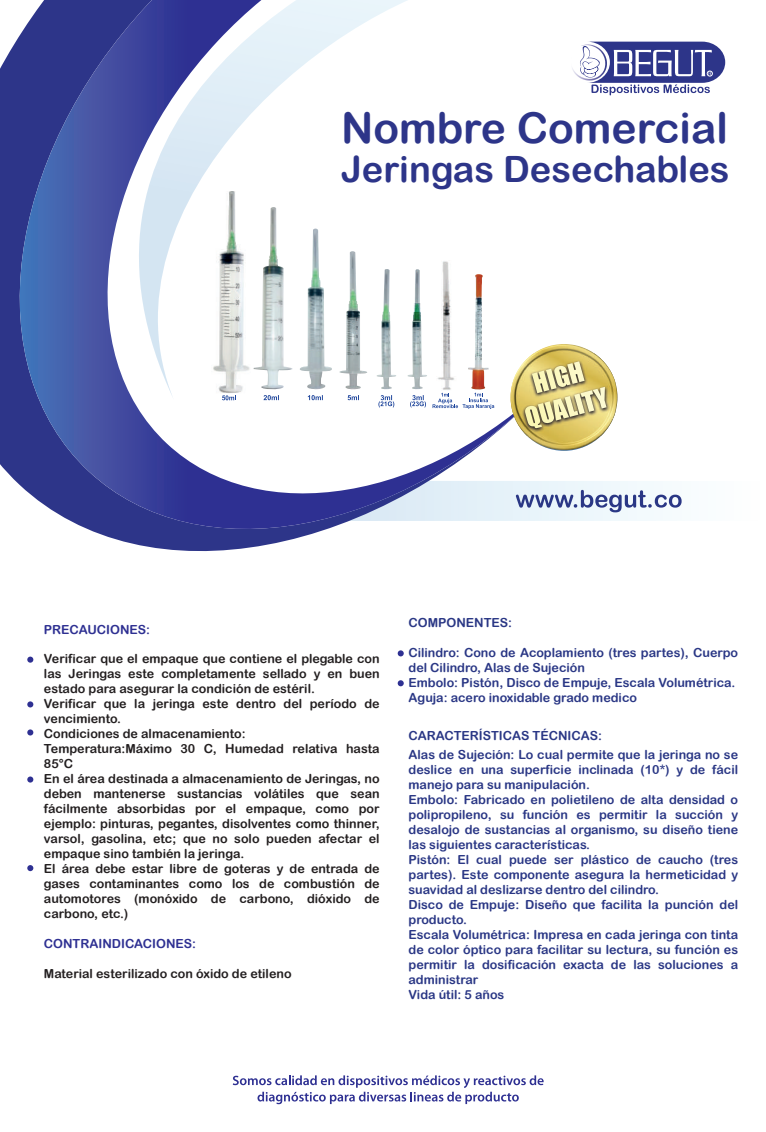
<style>
.page{position:relative;width:766px;height:1132px;background:#fff}
.page>*{position:absolute;margin:0;border:0;box-sizing:border-box;transform-origin:0 0}
.t1{font:42.5px "Arial Rounded MT Bold";color:#2d3589}
.t2{font:36.25px "Arial Rounded MT Bold";color:#2d3589}
.t3{font:12.5px/15px "Arial Rounded MT Bold";color:#2a3785}
.t4{font:12.5px/15px "Arial Rounded MT Bold";color:#231f20}
.t5{font:12.5px "Arial Rounded MT Bold";color:#2e3092}
</style>
<div class="page">
<svg style="left:27px;top:657px;width:6px;height:6px"></svg>
<svg style="left:397px;top:650px;width:6px;height:6px"></svg>
<svg style="left:397px;top:680px;width:6px;height:6px"></svg>
<svg style="left:27px;top:701px;width:6px;height:6px"></svg>
<div style="left:27px;top:729px;width:6px;height:7px;background:#2e3092;border-radius:50%"></div>
<svg style="left:27px;top:777px;width:6px;height:6px"></svg>
<svg style="left:27px;top:865px;width:6px;height:6px"></svg>
<svg style="left:233px;top:1075px;width:310px;height:29px"></svg>
<svg style="left:0;top:0;width:551px;height:552px"></svg>
<svg style="left:139px;top:0;width:587px;height:400px"></svg>
<svg style="left:326px;top:481px;width:356px;height:40px"></svg>
<img style="left:510px;top:344px;width:107px;height:107px;border-radius:53px">
<img style="left:510px;top:353px;width:105px;height:83px">
<svg style="left:525px;top:361px;width:81px;height:67px;background:#d4c784"></svg>
<h1 class="t1" style="left:341px;top:103px;width:388px">Nombre Comercial</h1>
<h2 class="t2" style="left:341px;top:147px;width:390px">Jeringas Desechables</h2>
<p class="t5" style="left:44px;top:622px;width:108px">PRECAUCIONES:</p>
<p class="t4" style="left:44px;top:651px;width:337px">Verificar que el empaque que contiene el plegable con las Jeringas este completamente sellado y en buen estado para asegurar la condición de estéril.<br>Verificar que la jeringa este dentro del período de vencimiento.<br>Condiciones de almacenamiento:<br>Temperatura:Máximo 30 C, Humedad relativa hasta 85°C<br>En el área destinada a almacenamiento de Jeringas, no deben mantenerse sustancias volátiles que sean fácilmente absorbidas por el empaque, como por ejemplo: pinturas, pegantes, disolventes como thinner, varsol, gasolina, etc; que no solo pueden afectar el empaque sino también la jeringa.<br>El área debe estar libre de goteras y de entrada de gases contaminantes como los de combustión de automotores (monóxido de carbono, dióxido de carbono, etc.)</p>
<p class="t5" style="left:44px;top:936px;width:154px">CONTRAINDICACIONES:</p>
<p class="t4" style="left:44px;top:966px;width:249px">Material esterilizado con óxido de etileno</p>
<p class="t3" style="left:408px;top:615px;width:105px">COMPONENTES:</p>
<p class="t3" style="left:408px;top:645px;width:331px">Cilindro: Cono de Acoplamiento (tres partes), Cuerpo del Cilindro, Alas de Sujeción<br>Embolo: Pistón, Disco de Empuje, Escala Volumétrica.<br>Aguja: acero inoxidable grado medico</p>
<p class="t3" style="left:408px;top:726px;width:331px;line-height:19.5px">CARACTERÍSTICAS TÉCNICAS:<br>Alas de Sujeción: Lo cual permite que la jeringa no se</p>
<p class="t3" style="left:408px;top:762px;width:331px">deslice en una superficie inclinada (10*) y de fácil manejo para su manipulación.<br>Embolo: Fabricado en polietileno de alta densidad o polipropileno, su función es permitir la succión y desalojo de sustancias al organismo, su diseño tiene las siguientes características.<br>Pistón: El cual puede ser plástico de caucho (tres partes). Este componente asegura la hermeticidad y suavidad al deslizarse dentro del cilindro.<br>Disco de Empuje: Diseño que facilita la punción del producto.<br>Escala Volumétrica: Impresa en cada jeringa con tinta de color óptico para facilitar su lectura, su función es permitir la dosificación exacta de las soluciones a administrar<br>Vida útil: 5 años</p>
</div>
